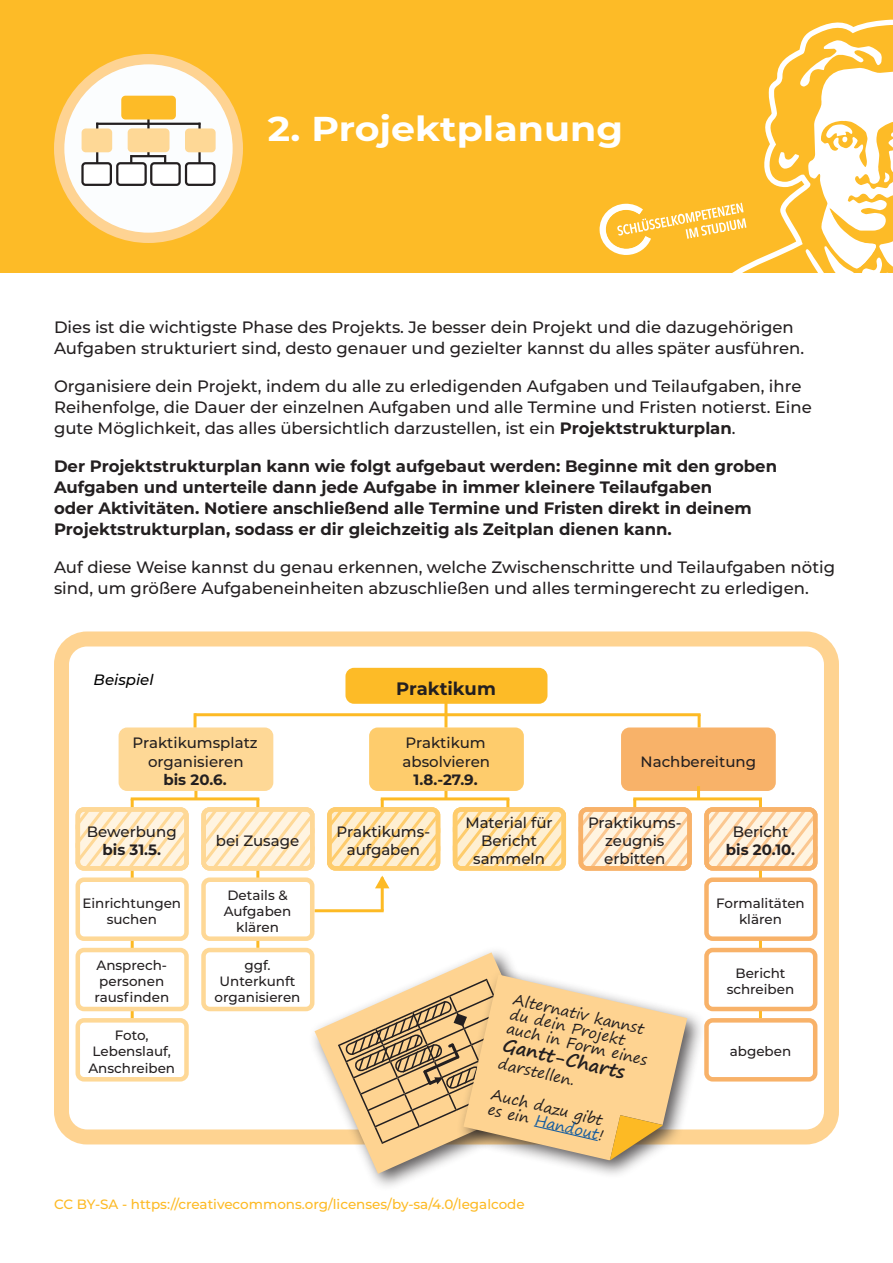
<style>
.page{position:relative;width:893px;height:1263px;background:#fff}
.page>*{position:absolute;margin:0;border:0;box-sizing:border-box;transform-origin:0 0}
.t1{font:700 34.5px "Montserrat";color:#fff;scale:1.1 1}
.t2{font:700 18px "Segoe Print";color:#231f20}
.t3{font:700 18px "Montserrat";color:#231f20}
.t4{font:500 16.5px/21px "Montserrat";color:#231f20}
.t5{font:700 16.5px/21px "Montserrat";color:#231f20}
.t6{font:500 15px/18px "Montserrat";color:#231f20;text-align:center}
.t7{font:15px/15px "Segoe Print";color:#231f20}
.t8{font:700 15px "Montserrat";color:#231f20}
.t9{font:15px "Segoe Print";color:#175d9e}
.t10{font:italic 500 15px "Montserrat";color:#000001}
.t11{font:500 13.5px/16.2px "Montserrat";color:#231f20;text-align:center}
.t12{font:500 13.5px "Montserrat";color:#fdba24}
.s1{font-weight:700}
.s2{color:#231f20}
</style>
<div class="page">
<div style="left:0;top:0;width:893px;height:272px;background:#fdbb27"></div>
<svg style="left:712px;top:19px;width:181px;height:254px"></svg>
<svg style="left:602px;top:201px;width:144px;height:56px"></svg>
<div style="left:54px;top:631px;width:785px;height:513px;border:15px solid #fed391;border-radius:26px"></div>
<div style="left:345px;top:668px;width:202px;height:36px;background:#fdbb27;border-radius:9px"></div>
<div style="left:119px;top:727px;width:154px;height:64px;background:#fed896;border-radius:9px"></div>
<div style="left:369px;top:727px;width:155px;height:64px;background:#fecc6c;border-radius:9px"></div>
<div style="left:621px;top:727px;width:155px;height:64px;background:#f8b269;border-radius:9px"></div>
<div style="left:201px;top:948px;width:113px;height:63px;border:4px solid #fed896;border-radius:6px"></div>
<div style="left:76px;top:1018px;width:113px;height:63px;border:4px solid #fed896;border-radius:6px"></div>
<div style="left:704px;top:1018px;width:113px;height:63px;border:4px solid #f8b269;border-radius:6px"></div>
<hr style="left:131px;top:799px;width:3px;height:219px;background:#fdba24">
<hr style="left:256px;top:799px;width:3px;height:149px;background:#fdba24">
<svg style="left:194px;top:791px;width:3px;height:6px"></svg>
<hr style="left:131px;top:797px;width:128px;height:3px;background:#fdba24">
<svg style="left:453px;top:799px;width:113px;height:72px;background:#fee3af"></svg>
<hr style="left:381px;top:797px;width:128px;height:3px;background:#fdba24">
<hr style="left:759px;top:799px;width:3px;height:219px;background:#fdba24">
<hr style="left:194px;top:713px;width:3px;height:14px;background:#fdba24">
<svg style="left:698px;top:716px;width:3px;height:11px"></svg>
<hr style="left:444px;top:702px;width:3px;height:25px;background:#fdba24">
<hr style="left:194px;top:713px;width:507px;height:3px;background:#fdba24">
<hr style="left:381px;top:877px;width:3px;height:34px;background:#fdba24">
<hr style="left:314px;top:909px;width:70px;height:3px;background:#fdba24">
<svg style="left:327px;top:791px;width:120px;height:97px"></svg>
<div style="left:78px;top:950px;width:108px;height:59px;background:#fff;border-radius:6px"></div>
<div style="left:76px;top:948px;width:113px;height:63px;border:4px solid #fed896;border-radius:6px"></div>
<div style="left:78px;top:880px;width:108px;height:59px;background:#fff;border-radius:6px"></div>
<div style="left:76px;top:877px;width:113px;height:64px;border:4px solid #fed896;border-radius:6px"></div>
<svg style="left:81px;top:812px;width:103px;height:54px;background:#feeccc"></svg>
<div style="left:76px;top:807px;width:113px;height:64px;border:4px solid #fed896;border-radius:6px"></div>
<div style="left:204px;top:880px;width:108px;height:59px;background:#fff;border-radius:6px"></div>
<div style="left:201px;top:877px;width:113px;height:64px;border:4px solid #fed896;border-radius:6px"></div>
<svg style="left:206px;top:812px;width:104px;height:54px;background:#feeccc"></svg>
<div style="left:201px;top:807px;width:114px;height:64px;border:4px solid #fed896;border-radius:6px"></div>
<div style="left:706px;top:950px;width:109px;height:59px;background:#fff;border-radius:6px"></div>
<div style="left:704px;top:948px;width:113px;height:63px;border:4px solid #f8b269;border-radius:6px"></div>
<div style="left:706px;top:880px;width:109px;height:59px;background:#fff;border-radius:6px"></div>
<div style="left:704px;top:877px;width:113px;height:64px;border:4px solid #f8b269;border-radius:6px"></div>
<svg style="left:579px;top:786px;width:233px;height:85px"></svg>
<div style="left:704px;top:807px;width:113px;height:64px;border:4px solid #f8b269;border-radius:6px"></div>
<div style="left:308px;top:946px;width:247px;height:246px;background:#231f20;opacity:.75"></div>
<svg style="left:315px;top:952px;width:221px;height:222px"></svg>
<div style="left:456px;top:967px;width:250px;height:212px;background:#231f20;opacity:.75"></div>
<svg style="left:336px;top:974px;width:351px;height:186px;background:#ebca98"></svg>
<div style="left:57px;top:59px;width:179px;height:179px;background:#fbfdfe;border-radius:50%"></div>
<div style="left:54px;top:54px;width:189px;height:189px;border:10px solid #fed392;border-radius:50%"></div>
<hr style="left:96px;top:123px;width:2px;height:57px;background:#231f20">
<hr style="left:131px;top:155px;width:34px;height:2px;background:#231f20">
<hr style="left:147px;top:118px;width:3px;height:39px;background:#231f20">
<hr style="left:96px;top:123px;width:104px;height:2px;background:#231f20">
<div style="left:83px;top:163px;width:28px;height:22px;background:#fff;border-radius:3px"></div>
<div style="left:81px;top:162px;width:31px;height:24px;border:2px solid #231f20;border-radius:3px"></div>
<hr style="left:198px;top:123px;width:3px;height:57px;background:#231f20">
<div style="left:186px;top:163px;width:28px;height:22px;background:#fff;border-radius:3px"></div>
<div style="left:185px;top:162px;width:30px;height:24px;border:2px solid #231f20;border-radius:3px"></div>
<hr style="left:164px;top:155px;width:2px;height:27px;background:#231f20">
<div style="left:151px;top:163px;width:29px;height:22px;background:#fff;border-radius:3px"></div>
<div style="left:150px;top:162px;width:31px;height:24px;border:2px solid #231f20;border-radius:3px"></div>
<hr style="left:130px;top:155px;width:2px;height:27px;background:#231f20">
<div style="left:117px;top:163px;width:29px;height:22px;background:#fff;border-radius:3px"></div>
<div style="left:116px;top:162px;width:31px;height:24px;border:2px solid #231f20;border-radius:3px"></div>
<div style="left:121px;top:96px;width:55px;height:23px;background:#fdbb27;border-radius:4px"></div>
<div style="left:82px;top:128px;width:30px;height:24px;background:#fed896;border-radius:4px"></div>
<div style="left:185px;top:128px;width:31px;height:24px;background:#fed896;border-radius:4px"></div>
<div style="left:128px;top:128px;width:41px;height:24px;background:#fed896;border-radius:4px"></div>
<h1 class="t1" style="left:268px;top:104px;width:324px">2. Projektplanung</h1>
<p class="t4" style="left:54px;top:316px;width:752px">Dies ist die wichtigste Phase des Projekts. Je besser dein Projekt und die dazugehörigen<br>Aufgaben strukturiert sind, desto genauer und gezielter kannst du alles später ausführen.</p>
<p class="t4" style="left:54px;top:375px;width:759px">Organisiere dein Projekt, indem du alle zu erledigenden Aufgaben und Teilaufgaben, ihre<br>Reihenfolge, die Dauer der einzelnen Aufgaben und alle Termine und Fristen notierst. Eine gute Möglichkeit, das alles übersichtlich darzustellen, ist ein <span class="s1">Projektstrukturplan</span>.</p>
<p class="t5" style="left:54px;top:455px;width:725px">Der Projektstrukturplan kann wie folgt aufgebaut werden: Beginne mit den groben Aufgaben und unterteile dann jede Aufgabe in immer kleinere Teilaufgaben<br>oder Aktivitäten. Notiere anschließend alle Termine und Fristen direkt in deinem Projektstrukturplan, sodass er dir gleichzeitig als Zeitplan dienen kann.</p>
<p class="t4" style="left:54px;top:556px;width:783px">Auf diese Weise kannst du genau erkennen, welche Zwischenschritte und Teilaufgaben nötig sind, um größere Aufgabeneinheiten abzuschließen und alles termingerecht zu erledigen.</p>
<p class="t10" style="left:94px;top:669px;width:61px">Beispiel</p>
<p class="t3" style="left:396px;top:675px;width:101px">Praktikum</p>
<p class="t6" style="left:132px;top:733px;width:127px">Praktikumsplatz organisieren</p>
<p class="t8" style="left:163px;top:768px;width:65px">bis 20.6.</p>
<p class="t6" style="left:403px;top:733px;width:89px;text-align:left">Praktikum absolvieren</p>
<p class="t8" style="left:414px;top:768px;width:65px">1.8.-27.9.</p>
<p class="t6" style="left:640px;top:751px;width:117px">Nachbereitung</p>
<p class="t6" style="left:87px;top:822px;width:91px">Bewerbung</p>
<p class="t8" style="left:102px;top:839px;width:60px">bis 31.5.</p>
<p class="t11" style="left:82px;top:894px;width:100px">Einrichtungen suchen</p>
<p class="t11" style="left:94px;top:956px;width:76px">Ansprech&shy;personen rausfinden</p>
<p class="t11" style="left:88px;top:1027px;width:88px">Foto,<br>Lebenslauf,<br>Anschreiben</p>
<p class="t6" style="left:216px;top:831px;width:85px">bei Zusage</p>
<p class="t11" style="left:224px;top:886px;width:69px">Details &amp;<br>Aufgaben klären</p>
<p class="t11" style="left:215px;top:956px;width:87px">ggf.<br>Unterkunft organisieren</p>
<p class="t6" style="left:337px;top:822px;width:95px">Praktikums&shy;aufgaben</p>
<p class="t6" style="left:465px;top:813px;width:89px">Material für<br>Bericht sammeln</p>
<p class="t6" style="left:588px;top:813px;width:95px">Praktikums&shy;zeugnis erbitten</p>
<p class="t7" style="left:515px;top:991px;width:146px;rotate:13deg">Alternativ kannst du dein Projekt auch in Form eines</p>
<p class="t2" style="left:507px;top:1028px;width:126px;rotate:13deg">Gantt-Charts</p>
<p class="t7" style="left:502px;top:1047px;width:115px;line-height:32px;rotate:13deg">darstellen.<br>Auch dazu gibt</p>
<p class="t9" style="left:491px;top:1096px;width:120px;rotate:13deg"><span class="s2">es ein</span> Handout<span class="s2">!</span></p>
<p class="t12" style="left:54px;top:1195px;width:472px">CC BY-SA - https://creativecommons.org/licenses/by-sa/4.0/legalcode</p>
<p class="t6" style="left:733px;top:822px;width:57px">Bericht</p>
<p class="t8" style="left:726px;top:839px;width:71px">bis 20.10.</p>
<p class="t11" style="left:716px;top:894px;width:90px">Formalitäten klären</p>
<p class="t11" style="left:727px;top:964px;width:69px">Bericht schreiben</p>
<p class="t11" style="left:730px;top:1043px;width:63px">abgeben</p>
</div>
